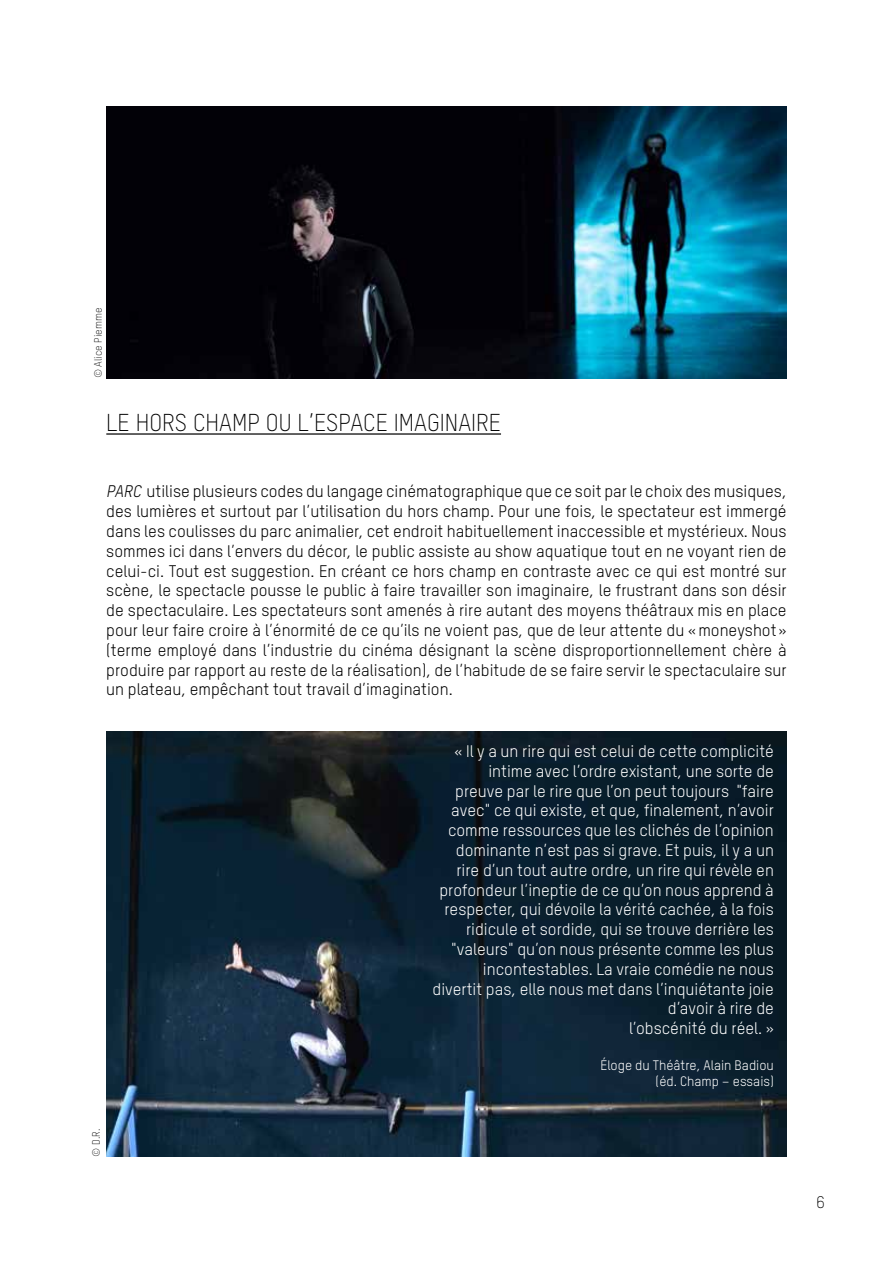
<style>
.page{position:relative;width:893px;height:1263px;background:#fff}
.page>*{position:absolute;margin:0;border:0;box-sizing:border-box;transform-origin:0 0}
.t1{font:300 24px "TSTAR";color:#000}
.t2{font:16.5px/19.8px "TSTAR";color:#000;text-align:justify}
.t3{font:16.5px/19.8px "TSTAR";color:#fff;text-align:right}
.t4{font:300 16.5px "TSTAR";color:#000}
.t5{font:13.5px/16.2px "TSTAR";color:#fff;text-align:right}
.t6{font:300 10.5px "TSTAR";color:#000}
.s1{font-style:italic}
</style>
<div class="page">
<img style="left:106px;top:731px;width:681px;height:426px">
<hr style="left:106px;top:433px;width:395px;height:2px;background:#000">
<img style="left:106px;top:106px;width:681px;height:272px">
<p class="t6" style="left:92px;top:378px;width:72px;rotate:-90deg">© Alice Piemme</p>
<h1 class="t1" style="left:106px;top:408px;width:396px">LE HORS CHAMP OU L’ESPACE IMAGINAIRE</h1>
<p class="t2" style="left:106px;top:481px;width:682px"><span class="s1">PARC</span> utilise plusieurs codes du langage cinématographique que ce soit par le choix des musiques, des lumières et surtout par l’utilisation du hors champ. Pour une fois, le spectateur est immergé dans les coulisses du parc animalier, cet endroit habituellement inaccessible et mystérieux. Nous sommes ici dans l’envers du décor, le public assiste au show aquatique tout en ne voyant rien de celui-ci. Tout est suggestion. En créant ce hors champ en contraste avec ce qui est montré sur scène, le spectacle pousse le public à faire travailler son imaginaire, le frustrant dans son désir de spectaculaire. Les spectateurs sont amenés à rire autant des moyens théâtraux mis en place pour leur faire croire à l’énormité de ce qu’ils ne voient pas, que de leur attente du «moneyshot » (terme employé dans l’industrie du cinéma désignant la scène disproportionnellement chère à produire par rapport au reste de la réalisation), de l’habitude de se faire servir le spectaculaire sur un plateau, empêchant tout travail d’imagination.</p>
<p class="t6" style="left:90px;top:1157px;width:30px;rotate:-90deg">© D.R.</p>
<p class="t3" style="left:432px;top:741px;width:343px">« Il y a un rire qui est celui de cette complicité intime avec l’ordre existant, une sorte de<br>preuve par le rire que l’on peut toujours "faire avec" ce qui existe, et que, finalement, n’avoir comme ressources que les clichés de l’opinion dominante n’est pas si grave. Et puis, il y a un rire d’un tout autre ordre, un rire qui révèle en profondeur l’ineptie de ce qu’on nous apprend à respecter, qui dévoile la vérité cachée, à la fois ridicule et sordide, qui se trouve derrière les "valeurs" qu’on nous présente comme les plus incontestables. La vraie comédie ne nous divertit pas, elle nous met dans l’inquiétante joie d’avoir à rire de<br>l’obscénité du réel. »</p>
<p class="t5" style="left:600px;top:1057px;width:175px">Éloge du Théâtre, Alain Badiou (éd. Champ – essais)</p>
<p class="t4" style="left:816px;top:1193px;width:10px">6</p>
</div>
